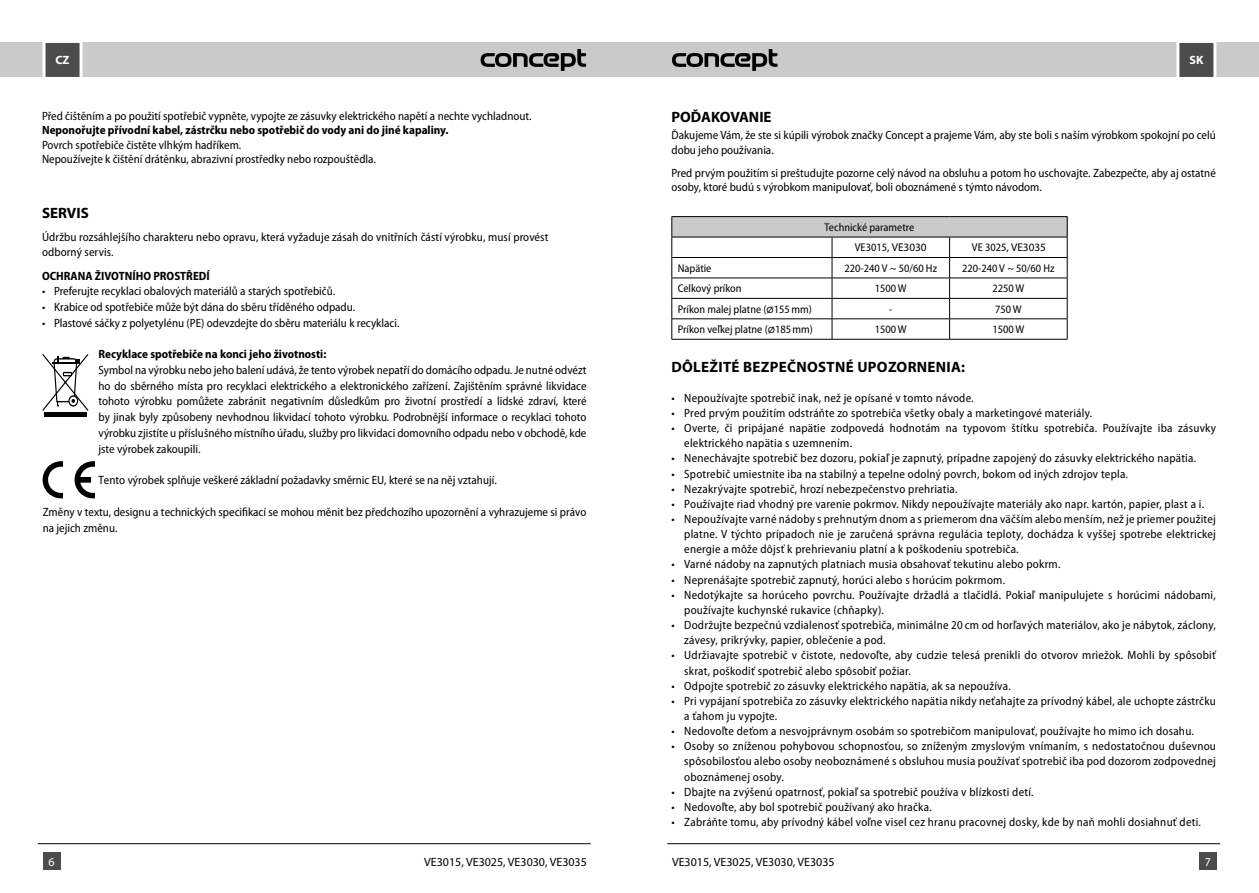
<style>
.page{position:relative;width:1259px;height:893px;background:#fff}
.page>*{position:absolute;margin:0;border:0;box-sizing:border-box;transform-origin:0 0}
.t1{font:700 15px "Myriad Pro";letter-spacing:.02em;color:#000}
.t2{font:700 15px "Myriad Pro";color:#000}
.t3{font:semi-condensed 12px/15.1px "Myriad Pro";letter-spacing:.02em;color:#000}
.t4{font:semi-condensed 12px/14.4px "Myriad Pro";color:#000}
.t5{font:700 semi-condensed 12px "Myriad Pro";color:#000}
.t6{font:12px "Myriad Pro";color:#000}
.t7{font:700 12px "Myriad Pro";color:#fff}
.t8{font:12px "Myriad Pro";color:#fff}
.t9{font:semi-condensed 11.25px "Myriad Pro";color:#000}
.t10{font:11.25px "Myriad Pro";color:#000}
.s1{font-stretch:semi-condensed}
.s2{font-family:"Avant Gar Got Itc LOT Boo";font-stretch:normal}
</style>
<div class="page">
<div style="left:0;top:43px;width:629px;height:34px;background:#cacaca"></div>
<div style="left:629px;top:43px;width:630px;height:34px;background:#cacaca"></div>
<svg style="left:480px;top:49px;width:106px;height:22px"></svg>
<svg style="left:672px;top:49px;width:105px;height:22px"></svg>
<svg style="left:1175px;top:42px;width:43px;height:35px;background:#717171"></svg>
<div style="left:1199px;top:853px;width:17px;height:17px;background:#4c4c4c"></div>
<svg style="left:41px;top:42px;width:43px;height:35px;background:#717171"></svg>
<div style="left:43px;top:853px;width:17px;height:17px;background:#4c4c4c"></div>
<hr style="left:667px;top:843px;width:553px;height:1px;background:#000">
<hr style="left:671px;top:216px;width:161px;height:1px;background:#000">
<hr style="left:832px;top:216px;width:117px;height:1px;background:#000">
<hr style="left:949px;top:216px;width:118px;height:1px;background:#000">
<svg style="left:671px;top:217px;width:397px;height:122px"></svg>
<hr style="left:671px;top:339px;width:161px;height:1px;background:#000">
<hr style="left:832px;top:339px;width:117px;height:1px;background:#000">
<hr style="left:949px;top:339px;width:118px;height:1px;background:#000">
<hr style="left:38px;top:843px;width:553px;height:1px;background:#000">
<svg style="left:42px;top:354px;width:47px;height:57px"></svg>
<hr style="left:44px;top:413px;width:43px;height:4px;background:#000">
<svg style="left:43px;top:461px;width:20px;height:37px"></svg>
<svg style="left:75px;top:461px;width:20px;height:37px"></svg>
<p class="t7" style="left:55px;top:53px;width:16px">CZ</p>
<p class="t4" style="left:42px;top:109px;width:491px">Před čištěním a po použití spotřebič vypněte, vypojte ze zásuvky elektrického napětí a nechte vychladnout.</p>
<p class="t5" style="left:42px;top:124px;width:408px">Neponořujte přívodní kabel, zástrčku nebo spotřebič do vody ani do jiné kapaliny.</p>
<p class="t4" style="left:42px;top:138px;width:335px">Povrch spotřebiče čistěte vlhkým hadříkem.<br>Nepoužívejte k čištění drátěnku, abrazivní prostředky nebo rozpouštědla.</p>
<p class="t1" style="left:42px;top:203px;width:48px">SERVIS</p>
<p class="t3" style="left:42px;top:230px;width:508px;line-height:14.4px">Údržbu rozsáhlejšího charakteru nebo opravu, která vyžaduje zásah do vnitřních částí výrobku, musí provést odborný servis.</p>
<p class="t5" style="left:42px;top:269px;width:169px">OCHRANA ŽIVOTNÍHO PROSTŘEDÍ</p>
<p class="t4" style="left:42px;top:284px;width:295px">• Preferujte recyklaci obalových materiálů a starých spotřebičů.</p>
<p class="t4" style="left:42px;top:300px;width:315px">• Krabice od spotřebiče může být dána do sběru tříděného odpadu.</p>
<p class="t4" style="left:42px;top:316px;width:359px">• Plastové sáčky z polyetylénu (PE) odevzdejte do sběru materiálu k recyklaci.</p>
<p class="t5" style="left:98px;top:347px;width:229px">Recyklace spotřebiče na konci jeho životnosti:</p>
<p class="t3" style="left:98px;top:362px;width:489px;line-height:15.8px;text-align:justify">Symbol na výrobku nebo jeho balení udává, že tento výrobek nepatří do domácího odpadu. Je nutné odvézt ho do sběrného místa pro recyklaci elektrického a elektronického zařízení. Zajištěním správné likvidace tohoto výrobku pomůžete zabránit negativním důsledkům pro životní prostředí a lidské zdraví, které by jinak byly způsobeny nevhodnou likvidací tohoto výrobku. Podrobnější informace o recyklaci tohoto výrobku zjistíte u příslušného místního úřadu, služby pro likvidaci domovního odpadu nebo v obchodě, kde jste výrobek zakoupili.</p>
<p class="t4" style="left:99px;top:473px;width:400px">Tento výrobek splňuje veškeré základní požadavky směrnic EU, které se na něj vztahují.</p>
<p class="t4" style="left:43px;top:504px;width:545px;line-height:15.8px">Změny v textu, designu a technických specifikací se mohou měnit bez předchozího upozornění a vyhrazujeme si právo na jejich změnu.</p>
<p class="t2" style="left:671px;top:107px;width:102px">POĎAKOVANIE</p>
<p class="t7" style="left:1189px;top:53px;width:15px">SK</p>
<p class="t4" style="left:671px;top:128px;width:546px">Ďakujeme Vám, že ste si kúpili výrobok značky Concept a prajeme Vám, aby ste boli s naším výrobkom spokojní po celú dobu jeho používania.</p>
<p class="t4" style="left:671px;top:166px;width:546px">Pred prvým použitím si preštudujte pozorne celý návod na obsluhu a potom ho uschovajte. Zabezpečte, aby aj ostatné osoby, ktoré budú s výrobkom manipulovať, boli oboznámené s týmto návodom.</p>
<p class="t9" style="left:824px;top:221px;width:91px">Technické parametre</p>
<p class="t10" style="left:855px;top:241px;width:73px"><span class="s1">VE3015</span>, VE3030</p>
<p class="t10" style="left:972px;top:241px;width:76px"><span class="s1">VE 3025</span>, VE3035</p>
<p class="t9" style="left:678px;top:262px;width:35px">Napätie</p>
<p class="t9" style="left:844px;top:262px;width:94px">220-240 V ~ 50/60 Hz</p>
<p class="t9" style="left:962px;top:262px;width:94px">220-240 V ~ 50/60 Hz</p>
<p class="t9" style="left:678px;top:283px;width:65px">Celkový príkon</p>
<p class="t9" style="left:875px;top:283px;width:34px">1500 W</p>
<p class="t9" style="left:992px;top:283px;width:34px">2250 W</p>
<p class="t9" style="left:678px;top:303px;width:135px">Príkon malej platne (<span class="s2">ø</span>155mm)</p>
<p class="t9" style="left:889px;top:303px;width:5px">-</p>
<p class="t9" style="left:995px;top:303px;width:28px">750 W</p>
<p class="t9" style="left:678px;top:323px;width:137px">Príkon veľkej platne (<span class="s2">ø</span>185mm)</p>
<p class="t9" style="left:875px;top:323px;width:34px">1500 W</p>
<p class="t9" style="left:992px;top:323px;width:34px">1500 W</p>
<p class="t1" style="left:671px;top:357px;width:295px">DÔLEŽITÉ BEZPEČNOSTNÉ UPOZORNENIA:</p>
<p class="t3" style="left:671px;top:390px;width:304px">• Nepoužívajte spotrebič inak, než je opísané v tomto návode.</p>
<p class="t3" style="left:671px;top:406px;width:422px">• Pred prvým použitím odstráňte zo spotrebiča všetky obaly a marketingové materiály.</p>
<p class="t3" style="left:684px;top:421px;width:533px;text-indent:-13px">• Overte, či pripájané napätie zodpovedá hodnotám na typovom štítku spotrebiča. Používajte iba zásuvky elektrického napätia s uzemnením.</p>
<p class="t3" style="left:671px;top:451px;width:526px">• Nenechávajte spotrebič bez dozoru, pokiaľ je zapnutý, prípadne zapojený do zásuvky elektrického napätia.</p>
<p class="t3" style="left:671px;top:466px;width:458px">• Spotrebič umiestnite iba na stabilný a tepelne odolný povrch, bokom od iných zdrojov tepla.</p>
<p class="t3" style="left:671px;top:481px;width:288px">• Nezakrývajte spotrebič, hrozí nebezpečenstvo prehriatia.</p>
<p class="t3" style="left:671px;top:496px;width:534px">• Používajte riad vhodný pre varenie pokrmov. Nikdy nepoužívajte materiály ako napr. kartón, papier, plast a i.</p>
<p class="t3" style="left:684px;top:512px;width:533px;text-align:justify;text-indent:-13px">• Nepoužívajte varné nádoby s prehnutým dnom a s priemerom dna väčším alebo menším, než je priemer použitej platne. V týchto prípadoch nie je zaručená správna regulácia teploty, dochádza k vyššej spotrebe elektrickej energie a môže dôjsť k prehrievaniu platní a k poškodeniu spotrebiča.</p>
<p class="t3" style="left:671px;top:557px;width:390px">• Varné nádoby na zapnutých platniach musia obsahovať tekutinu alebo pokrm.</p>
<p class="t3" style="left:671px;top:572px;width:335px">• Neprenášajte spotrebič zapnutý, horúci alebo s horúcim pokrmom.</p>
<p class="t3" style="left:684px;top:587px;width:533px;text-indent:-13px">• Nedotýkajte sa horúceho povrchu. Používajte držadlá a tlačidlá. Pokiaľ manipulujete s horúcimi nádobami, používajte kuchynské rukavice (chňapky).</p>
<p class="t3" style="left:684px;top:618px;width:533px;text-indent:-13px">• Dodržujte bezpečnú vzdialenosť spotrebiča, minimálne 20 cm od horľavých materiálov, ako je nábytok, záclony, závesy, prikrývky, papier, oblečenie a pod.</p>
<p class="t3" style="left:684px;top:648px;width:533px;text-indent:-13px">• Udržiavajte spotrebič v čistote, nedovoľte, aby cudzie telesá prenikli do otvorov mriežok. Mohli by spôsobiť skrat, poškodiť spotrebič alebo spôsobiť požiar.</p>
<p class="t3" style="left:671px;top:678px;width:341px">• Odpojte spotrebič zo zásuvky elektrického napätia, ak sa nepoužíva.</p>
<p class="t3" style="left:684px;top:693px;width:533px;text-indent:-13px">• Pri vypájaní spotrebiča zo zásuvky elektrického napätia nikdy neťahajte za prívodný kábel, ale uchopte zástrčku a ťahom ju vypojte.</p>
<p class="t3" style="left:671px;top:724px;width:524px">• Nedovoľte deťom a nesvojprávnym osobám so spotrebičom manipulovať, používajte ho mimo ich dosahu.</p>
<p class="t3" style="left:684px;top:739px;width:533px;text-align:justify;text-indent:-13px">• Osoby so zníženou pohybovou schopnosťou, so zníženým zmyslovým vnímaním, s nedostatočnou duševnou spôsobilosťou alebo osoby neoboznámené s obsluhou musia používať spotrebič iba pod dozorom zodpovednej oboznámenej osoby.</p>
<p class="t3" style="left:671px;top:784px;width:364px">• Dbajte na zvýšenú opatrnosť, pokiaľ sa spotrebič používa v blízkosti detí.</p>
<p class="t3" style="left:671px;top:800px;width:262px">• Nedovoľte, aby bol spotrebič používaný ako hračka.</p>
<p class="t3" style="left:671px;top:815px;width:531px">• Zabráňte tomu, aby prívodný kábel voľne visel cez hranu pracovnej dosky, kde by naň mohli dosiahnuť deti.</p>
<p class="t6" style="left:506px;top:852px;width:86px">VE 3015, VE 3025</p>
<p class="t6" style="left:667px;top:852px;width:86px">VE 3015, VE 3025</p>
<p class="t8" style="left:43px;top:852px;width:8px">4</p>
<p class="t8" style="left:48px;top:854px;width:8px">6</p>
<p class="t6" style="left:424px;top:854px;width:164px">VE3015, VE3025, VE3030, VE3035</p>
<p class="t8" style="left:1208px;top:852px;width:8px">5</p>
<p class="t6" style="left:672px;top:854px;width:164px">VE3015, VE3025, VE3030, VE3035</p>
<p class="t8" style="left:1204px;top:854px;width:8px">7</p>
</div>
